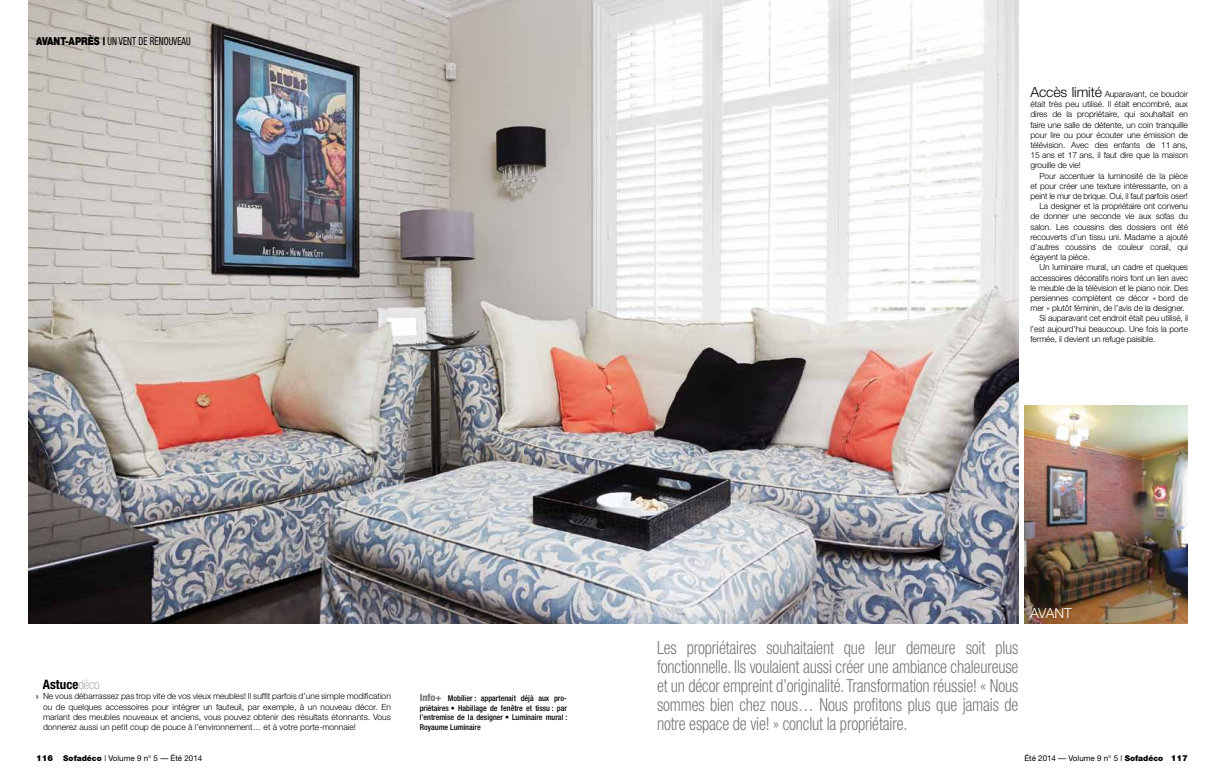
<style>
.page{position:relative;width:1224px;height:783px;background:#fff}
.page>*{position:absolute;margin:0;border:0;box-sizing:border-box;transform-origin:0 0}
.t1{font:300 condensed 18px/19px "Helvetica Neue";letter-spacing:-.01em;color:#77787b;text-align:justify;scale:.9 1}
.t2{font:300 13.9px "Helvetica Neue";letter-spacing:-.025em;color:#fff}
.t3{font:700 condensed 13px "Helvetica Neue";color:#000}
.t4{font:condensed 11px "Helvetica Neue";letter-spacing:.01em;color:#000;scale:.8 1}
.t5{font:300 8.5px/10.2px "Helvetica Neue";letter-spacing:-.01em;color:#000;text-align:justify}
.t6{font:500 condensed 8px/9.6px "Helvetica Neue";color:#000;text-align:justify}
.t7{font:8px "Helvetica Neue";color:#000}
.s1{font-weight:900;font-stretch:normal}
.s2{font-weight:900;font-stretch:expanded}
.s3{font-size:14px}
.s4{font-weight:100;color:#939598}
.s5{font-weight:800;font-size:10px;color:#77787b}
.s6{font-weight:900;font-size:8.3px}
.s7{font-weight:900}
</style>
<div class="page">
<img style="left:29px;top:0;width:989px;height:623px">
<img style="left:1024px;top:405px;width:164px;height:218px">
<p class="t4" style="left:36px;top:35px;width:194px"><span class="s1">AVANT-APRÈS</span> <span class="s2">|</span> UN VENT DE RENOUVEAU</p>
<p class="t5" style="left:1030px;top:89px;width:159px"><span class="s3">Accès limité</span> Auparavant, ce boudoir était très peu utilisé. Il était encombré, aux dires de la propriétaire, qui souhaitait en faire une salle de détente, un coin tranquille pour lire ou pour écouter une émission de télévision. Avec des enfants de 11 ans, 15 ans et 17 ans, il faut dire que la maison grouille de vie!</p>
<p class="t5" style="left:1040px;top:170px;width:150px">Pour accentuer la luminosité de la pièce</p>
<p class="t5" style="left:1031px;top:181px;width:159px">et pour créer une texture intéressante, on a</p>
<p class="t5" style="left:1031px;top:191px;width:159px">peint le mur de brique. Oui, il faut parfois oser!</p>
<p class="t5" style="left:1040px;top:201px;width:150px">La designer et la propriétaire ont convenu</p>
<p class="t5" style="left:1031px;top:211px;width:159px">de donner une seconde vie aux sofas du</p>
<p class="t5" style="left:1031px;top:221px;width:159px">salon. Les coussins des dossiers ont été</p>
<p class="t5" style="left:1031px;top:232px;width:159px">recouverts d’un tissu uni. Madame a ajouté</p>
<p class="t5" style="left:1031px;top:242px;width:159px">d’autres coussins de couleur corail, qui</p>
<p class="t5" style="left:1031px;top:252px;width:61px">égayent la pièce.</p>
<p class="t5" style="left:1040px;top:262px;width:150px">Un luminaire mural, un cadre et quelques</p>
<p class="t5" style="left:1031px;top:272px;width:159px">accessoires décoratifs noirs font un lien avec</p>
<p class="t5" style="left:1031px;top:283px;width:159px">le meuble de la télévision et le piano noir. Des</p>
<p class="t5" style="left:1031px;top:293px;width:159px">persiennes complètent ce décor « bord de</p>
<p class="t5" style="left:1031px;top:303px;width:156px">mer » plutôt féminin, de l’avis de la designer.</p>
<p class="t5" style="left:1040px;top:313px;width:150px">Si auparavant cet endroit était peu utilisé, il</p>
<p class="t5" style="left:1031px;top:323px;width:159px">l’est aujourd’hui beaucoup. Une fois la porte</p>
<p class="t5" style="left:1031px;top:334px;width:126px">fermée, il devient un refuge paisible.</p>
<h3 class="t3" style="left:43px;top:677px;width:58px">Astuce<span class="s4">déco</span></h3>
<p class="t5" style="left:43px;top:691px;width:349px">Ne vous débarrassez pas trop vite de vos vieux meubles! Il suffit parfois d’une simple modification ou de quelques accessoires pour intégrer un fauteuil, par exemple, à un nouveau décor. En mariant des meubles nouveaux et anciens, vous pouvez obtenir des résultats étonnants. Vous donnerez aussi un petit coup de pouce à l’environnement… et à votre porte-monnaie!</p>
<p class="t6" style="left:420px;top:693px;width:149px"><span class="s5">Info+</span> Mobilier : appartenait déjà aux pro&shy;priétaires • Habillage de fenêtre et tissu : par l’entremise de la designer • Luminaire mural :<br>Royaume Luminaire</p>
<p class="t1" style="left:657px;top:638px;width:403px">Les propriétaires souhaitaient que leur demeure soit plus fonctionnelle. Ils voulaient aussi créer une ambiance chaleureuse et un décor empreint d’originalité. Transformation réussie! « Nous sommes bien chez nous… Nous profitons plus que jamais de notre espace de vie! » conclut la propriétaire.</p>
<h2 class="t2" style="left:1030px;top:605px;width:43px">AVANT</h2>
<p class="t7" style="left:36px;top:753px;width:168px"><span class="s6">116</span> <span class="s7">Sofadéco</span> | Volume 9 n° 5 — Été 2014</p>
<p class="t7" style="left:1024px;top:753px;width:165px">Été 2014 — Volume 9 n° 5 | <span class="s7">Sofadéco</span> <span class="s6">117</span></p>
</div>
